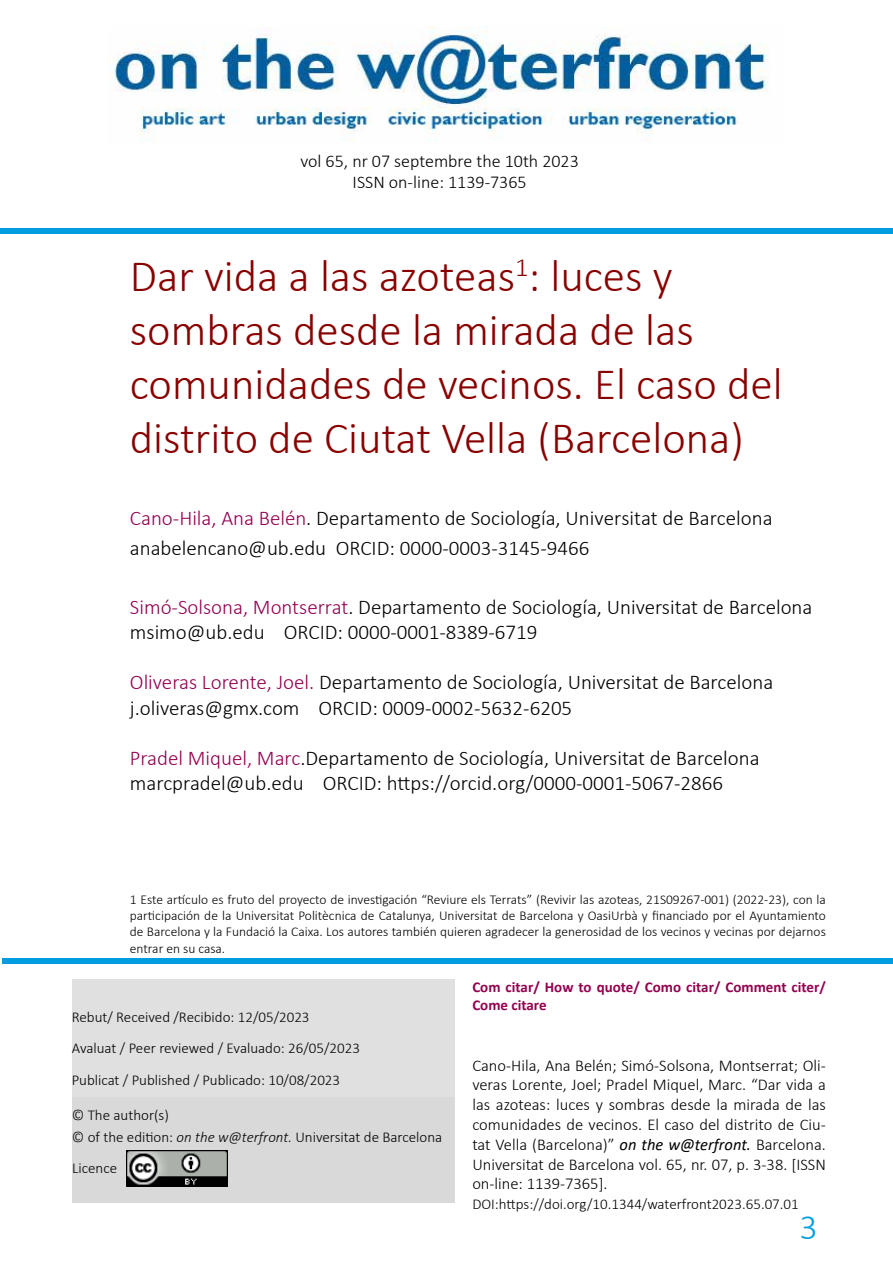
<style>
.page{position:relative;width:893px;height:1263px;background:#fff}
.page>*{position:absolute;margin:0;border:0;box-sizing:border-box;transform-origin:0 0}
.t1{font:300 45px/54px "Calibri";color:#890000}
.t2{font:300 36px "Calibri";color:#009ee0}
.t3{font:300 21px/25.2px "Calibri";color:#000}
.t4{font:300 18px/21.6px "Calibri";color:#000;text-align:center}
.t5{font:300 16.5px/19.8px "Calibri";color:#000;text-align:justify}
.t6{font:300 15px/31.5px "Calibri";color:#000}
.t7{font:700 15px/18px "Calibri";color:#92004f}
.t8{font:300 13.5px/16.2px "Calibri";color:#000;text-align:justify}
.s1{color:#92004f}
.s2{font-style:italic}
.s3{font-weight:400;font-style:italic}
</style>
<div class="page">
<img style="left:107px;top:27px;width:662px;height:114px">
<div style="left:72px;top:1091px;width:382px;height:111px;background:#d9d9d9"></div>
<div style="left:72px;top:979px;width:382px;height:118px;background:#e0e0e0"></div>
<img style="left:126px;top:1151px;width:101px;height:35px">
<div style="left:2px;top:958px;width:891px;height:5px;background:#009ee0"></div>
<div style="left:0;top:228px;width:893px;height:6px;background:#009ee0"></div>
<p class="t4" style="left:300px;top:150px;width:280px">vol 65, nr 07 septembre the 10th 2023<br>ISSN on-line: 1139-7365</p>
<h1 class="t1" style="left:130px;top:248px;width:654px">Dar vida a las azoteas<sup>1</sup>: luces y sombras desde la mirada de las comunidades de vecinos. El caso del distrito de Ciutat Vella (Barcelona)</h1>
<p class="t3" style="left:130px;top:503px;width:644px;line-height:29.4px"><span class="s1">Cano-Hila, Ana Belén</span>. Departamento de Sociología, Universitat de Barcelona anabelencano@ub.edu ORCID: 0000-0003-3145-9466</p>
<p class="t3" style="left:130px;top:594px;width:684px"><span class="s1">Simó-Solsona, Montserrat</span>. Departamento de Sociología, Universitat de Barcelona msimo@ub.edu ORCID: 0000-0001-8389-6719</p>
<p class="t3" style="left:130px;top:670px;width:645px"><span class="s1">Oliveras Lorente, Joel.</span> Departamento de Sociología, Universitat de Barcelona j.oliveras@gmx.com ORCID: 0009-0002-5632-6205</p>
<p class="t3" style="left:130px;top:745px;width:631px"><span class="s1">Pradel Miquel, Marc</span>.Departamento de Sociología, Universitat de Barcelona marcpradel@ub.edu ORCID: https://orcid.org/0000-0001-5067-2866</p>
<p class="t8" style="left:130px;top:891px;width:697px">1 Este artículo es fruto del proyecto de investigación “Reviure els Terrats” (Revivir las azoteas, 21S09267-001) (2022-23), con la participación de la Universitat Politècnica de Catalunya, Universitat de Barcelona y OasiUrbà y financiado por el Ayuntamiento de Barcelona y la Fundació la Caixa. Los autores también quieren agradecer la generosidad de los vecinos y vecinas por dejarnos entrar en su casa.</p>
<p class="t6" style="left:72px;top:1001px;width:290px">Rebut/ Received /Recibido: 12/05/2023<br>Avaluat / Peer reviewed / Evaluado: 26/05/2023<br>Publicat / Published / Publicado: 10/08/2023</p>
<p class="t6" style="left:72px;top:1104px;width:372px;line-height:21.6px">© The author(s)<br>© of the edition: <span class="s2">on the w@terfront.</span> Universitat de Barcelona</p>
<p class="t6" style="left:72px;top:1152px;width:46px">Licence</p>
<p class="t7" style="left:472px;top:978px;width:355px">Com citar/ How to quote/ Como citar/ Comment citer/<br>Come citare</p>
<p class="t5" style="left:472px;top:1055px;width:355px">Cano-Hila, Ana Belén; Simó-Solsona, Montserrat; Oli&shy;veras Lorente, Joel; Pradel Miquel, Marc. “Dar vida a las azoteas: luces y sombras desde la mirada de las comunidades de vecinos. El caso del distrito de Ciu&shy;tat Vella (Barcelona)” <span class="s3">on the w@terfront.</span> Barcelona.<br>Universitat de Barcelona vol. 65, nr. 07, p. 3-38. [ISSN on-line: 1139-7365].</p>
<p class="t6" style="left:472px;top:1188px;width:328px">DOI:https://doi.org/10.1344/waterfront2023.65.07.01</p>
<h2 class="t2" style="left:799px;top:1205px;width:20px">3</h2>
</div>
